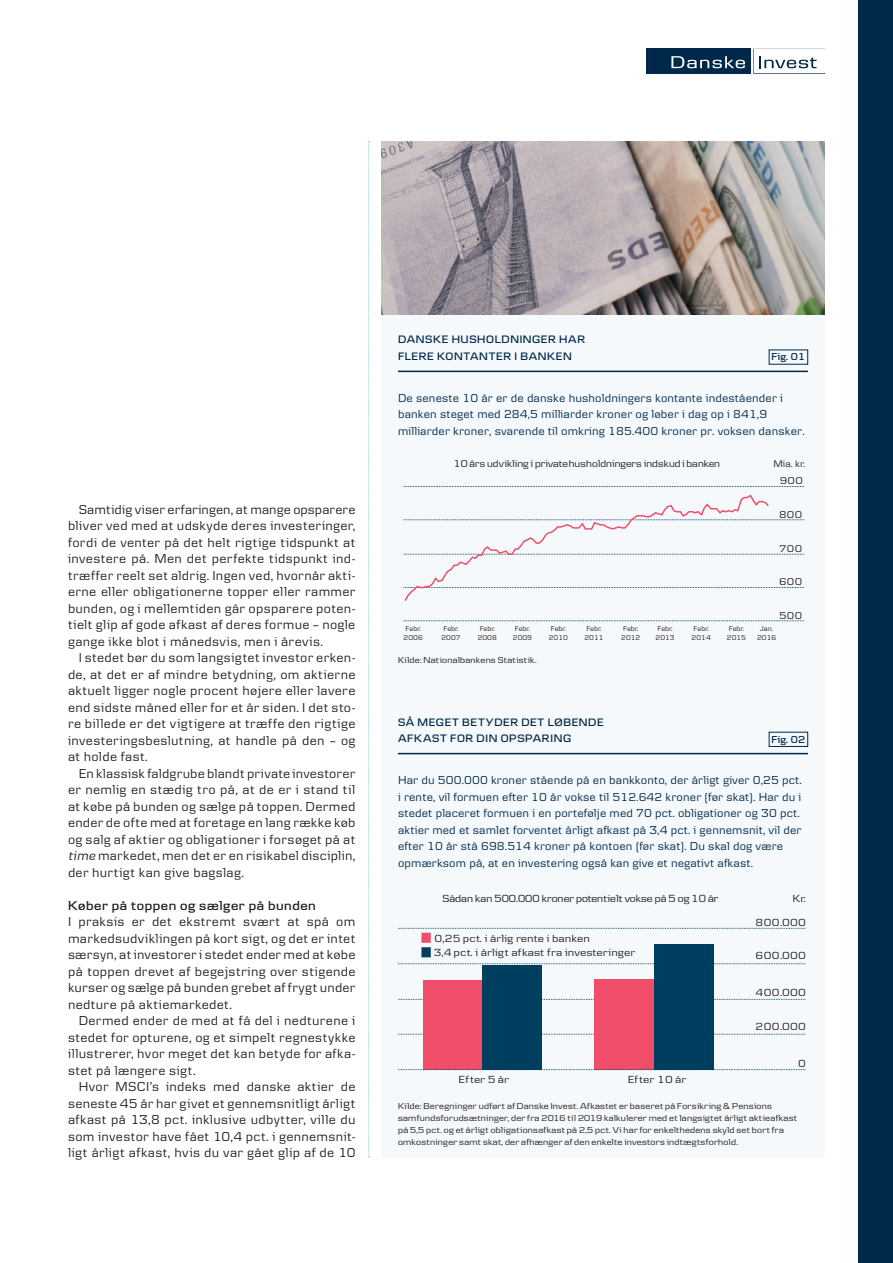
<style>
.page{position:relative;width:893px;height:1263px;background:#fff}
.page>*{position:absolute;margin:0;border:0;box-sizing:border-box;transform-origin:0 0}
.Danske_body_m__indry{font:13.5px/16.5px "Danske Text";letter-spacing:.02em;color:#231f20;text-align:justify}
.Danske_body{font:13.5px/16.5px "Danske Text";letter-spacing:.02em;color:#231f20;text-align:justify}
.Mellemrubrik{font:600 13.5px "Danske Headline";letter-spacing:.045em;color:#231f20}
.Danske_Boks{font:12px/16.5px "Danske Text";letter-spacing:.01em;color:#00284a}
.Capital_rubrik{font:600 11.25px/16.5px "Danske Headline";letter-spacing:.055em;color:#00284a}
.t1{font:10.8px/13.6px "Danske Text";color:#231f20;scale:1.11 1}
.t2{font:10.8px "Danske Headline";letter-spacing:.005em;color:#231f20}
.Numerals{font:600 10.5px "Danske Headline";letter-spacing:.025em;color:#00284a}
.t3{font:10.35px "Danske Headline";letter-spacing:.01em;color:#231f20}
.t4{font:10.35px "Danske Text";letter-spacing:.03em;color:#231f20;scale:1.11 1}
.t5{font:9.9px "Danske Text";color:#231f20;scale:1.06 1}
.Kilde{font:9px/12px "Danske Headline";letter-spacing:.035em;color:#231f20}
.t6{font:7.35px/8.9px "Danske Text";color:#231f20}
.s1{font-style:italic}
</style>
<div class="page">
<div style="left:646px;top:49px;width:105px;height:25px;background:#00284a"></div>
<svg style="left:671px;top:56px;width:74px;height:12px"></svg>
<svg style="left:753px;top:49px;width:72px;height:25px"></svg>
<div style="left:859px;top:0;width:34px;height:1263px;background:#00284a"></div>
<svg style="left:368px;top:141px;width:2px;height:1017px"></svg>
<div style="left:381px;top:313px;width:444px;height:844px;background:#f5f9fb"></div>
<hr style="left:398px;top:371px;width:410px;height:1px;background:#00284a">
<hr style="left:398px;top:753px;width:410px;height:1px;background:#00284a">
<svg style="left:404px;top:486px;width:400px;height:1px"></svg>
<svg style="left:404px;top:620px;width:400px;height:1px"></svg>
<svg style="left:403px;top:494px;width:401px;height:107px"></svg>
<div style="left:769px;top:732px;width:39px;height:15px;border:1px solid #00284a"></div>
<svg style="left:398px;top:1034px;width:408px;height:1px"></svg>
<svg style="left:398px;top:999px;width:408px;height:1px"></svg>
<svg style="left:398px;top:963px;width:408px;height:1px"></svg>
<svg style="left:398px;top:928px;width:408px;height:1px"></svg>
<div style="left:423px;top:979px;width:60px;height:90px;background:#ef4d69"></div>
<div style="left:594px;top:979px;width:60px;height:90px;background:#ef4d69"></div>
<div style="left:483px;top:965px;width:59px;height:104px;background:#003e60"></div>
<div style="left:654px;top:944px;width:60px;height:125px;background:#003e60"></div>
<svg style="left:398px;top:1069px;width:408px;height:1px"></svg>
<div style="left:423px;top:934px;width:6px;height:7px;background:#ef4d69"></div>
<div style="left:421px;top:933px;width:10px;height:10px;border:3px solid #ef4d69"></div>
<div style="left:423px;top:949px;width:6px;height:7px;background:#003e60"></div>
<div style="left:421px;top:947px;width:10px;height:10px;border:3px solid #003e60"></div>
<img style="left:381px;top:141px;width:444px;height:173px">
<p class="Danske_body_m__indry" style="left:68px;top:500px;width:289px;text-indent:11px">Samtidig viser erfaringen, at mange opsparere bliver ved med at udskyde deres investeringer, fordi de venter på det helt rigtige tidspunkt at investere på. Men det perfekte tidspunkt ind&shy;træffer reelt set aldrig. Ingen ved, hvornår akti&shy;erne eller obligationerne topper eller rammer bunden, og i mellemtiden går opsparere poten&shy;tielt glip af gode afkast af deres formue – nogle gange ikke blot i månedsvis, men i årevis.</p>
<p class="Danske_body_m__indry" style="left:68px;top:649px;width:289px;text-indent:11px">I stedet bør du som langsigtet investor erken&shy;de, at det er af mindre betydning, om aktierne aktuelt ligger nogle procent højere eller lavere end sidste måned eller for et år siden. I det sto&shy;re billede er det vigtigere at træffe den rigtige investeringsbeslutning, at handle på den – og at holde fast.</p>
<p class="Danske_body_m__indry" style="left:68px;top:764px;width:289px;text-indent:11px">En klassisk faldgrube blandt private investorer er nemlig en stædig tro på, at de er i stand til at købe på bunden og sælge på toppen. Dermed ender de ofte med at foretage en lang række køb og salg af aktier og obligationer i forsøget på at <span class="s1">time</span> markedet, men det er en risikabel disciplin, der hurtigt kan give bagslag.</p>
<p class="Mellemrubrik" style="left:68px;top:897px;width:249px">Køber på toppen og sælger på bunden</p>
<p class="Danske_body" style="left:68px;top:913px;width:289px">I praksis er det ekstremt svært at spå om markedsudviklingen på kort sigt, og det er intet særsyn, at investorer i stedet ender med at købe på toppen drevet af begejstring over stigende kurser og sælge på bunden grebet af frygt under nedture på aktiemarkedet.</p>
<p class="Danske_body_m__indry" style="left:68px;top:1012px;width:289px;text-indent:11px">Dermed ender de med at få del i nedturene i stedet for opturene, og et simpelt regnestykke illustrerer, hvor meget det kan betyde for afka&shy;stet på længere sigt.</p>
<p class="Danske_body_m__indry" style="left:68px;top:1078px;width:289px;text-indent:11px">Hvor MSCI’s indeks med danske aktier de seneste 45 år har givet et gennemsnitligt årligt afkast på 13,8 pct. inklusive udbytter, ville du som investor have fået 10,4 pct. i gennemsnit&shy;ligt årligt afkast, hvis du var gået glip af de 10</p>
<p class="Capital_rubrik" style="left:398px;top:331px;width:189px">DANSKE HUSHOLDNINGER HAR<br>FLERE KONTANTER I BANKEN</p>
<p class="Numerals" style="left:771px;top:351px;width:35px">Fig. 01</p>
<p class="Danske_Boks" style="left:398px;top:389px;width:408px">De seneste 10 år er de danske husholdningers kontante indeståender i banken steget med 284,5 milliarder kroner og løber i dag op i 841,9 milliarder kroner, svarende til omkring 185.400 kroner pr. voksen dansker.</p>
<p class="t6" style="left:404px;top:624px;width:21px">Febr.<br>2006</p>
<p class="t3" style="left:454px;top:458px;width:268px">10 års udvikling i privatehusholdningers indskudi banken</p>
<p class="t5" style="left:773px;top:458px;width:31px">Mia. kr.</p>
<p class="t4" style="left:780px;top:475px;width:22px">900</p>
<p class="t4" style="left:779px;top:508px;width:22px">800</p>
<p class="t4" style="left:779px;top:543px;width:22px">700</p>
<p class="t4" style="left:779px;top:576px;width:22px">600</p>
<p class="t4" style="left:779px;top:609px;width:22px">500</p>
<p class="t6" style="left:441px;top:624px;width:21px">Febr.<br>2007</p>
<p class="t6" style="left:478px;top:624px;width:21px">Febr.<br>2008</p>
<p class="t6" style="left:513px;top:624px;width:21px">Febr.<br>2009</p>
<p class="t6" style="left:549px;top:624px;width:21px">Febr.<br>2010</p>
<p class="t6" style="left:584px;top:624px;width:21px">Febr.<br>2011</p>
<p class="t6" style="left:621px;top:624px;width:21px">Febr.<br>2012</p>
<p class="t6" style="left:656px;top:624px;width:21px">Febr.<br>2013</p>
<p class="t6" style="left:692px;top:624px;width:21px">Febr.<br>2014</p>
<p class="t6" style="left:757px;top:624px;width:21px;text-align:center">Jan.<br>2016</p>
<p class="t6" style="left:727px;top:624px;width:21px">Febr.<br>2015</p>
<p class="Kilde" style="left:398px;top:654px;width:140px">Kilde: Nationalbankens Statistik.</p>
<p class="Capital_rubrik" style="left:398px;top:713px;width:207px">SÅ MEGET BETYDER DET LØBENDE<br>AFKAST FOR DIN OPSPARING</p>
<p class="Numerals" style="left:771px;top:733px;width:35px">Fig. 02</p>
<p class="Danske_Boks" style="left:398px;top:771px;width:405px">Har du 500.000 kroner stående på en bankkonto, der årligt giver 0,25 pct. i rente, vil formuen efter 10 år vokse til 512.642 kroner (før skat). Har du i stedet placeret formuen i en portefølje med 70 pct. obligationer og 30 pct. aktier med et samlet forventet årligt afkast på 3,4 pct. i gennemsnit, vil der efter 10 år stå 698.514 kroner på kontoen (før skat). Du skal dog være opmærksom på, at en investering også kan give et negativt afkast.</p>
<p class="t2" style="left:442px;top:892px;width:278px">Sådan kan 500.000 kroner potentielt vokse på 5 og 10 år</p>
<p class="t1" style="left:792px;top:892px;width:14px">Kr.</p>
<p class="t1" style="left:434px;top:931px;width:183px">0,25 pct. i årlig rente i banken<br>3,4pct. i årligt afkast fra investeringer</p>
<p class="t1" style="left:459px;top:1073px;width:47px">Ef ter 5 år</p>
<p class="t1" style="left:628px;top:1073px;width:54px">Ef ter 10 år</p>
<p class="t1" style="left:756px;top:915px;width:47px">800.000</p>
<p class="t1" style="left:756px;top:948px;width:47px">600.000</p>
<p class="t1" style="left:756px;top:985px;width:47px">400.000</p>
<p class="t1" style="left:756px;top:1020px;width:47px">200.000</p>
<p class="t1" style="left:798px;top:1056px;width:8px">0</p>
<p class="Kilde" style="left:398px;top:1099px;width:401px">Kilde: Beregninger udført af Danske Invest. Afkastet er baseret på Forsikring &amp; Pensions samfundsforudsætninger, der fra 2016 til 2019 kalkulerer med et langsigtet årligt aktieafkast på 5,5 pct. og et årligt obligationsafkast på 2,5 pct. Vi har for enkelthedens skyld set bort fra omkostninger samt skat, der afhænger af den enkelte investors indtægtsforhold.</p>
</div>
